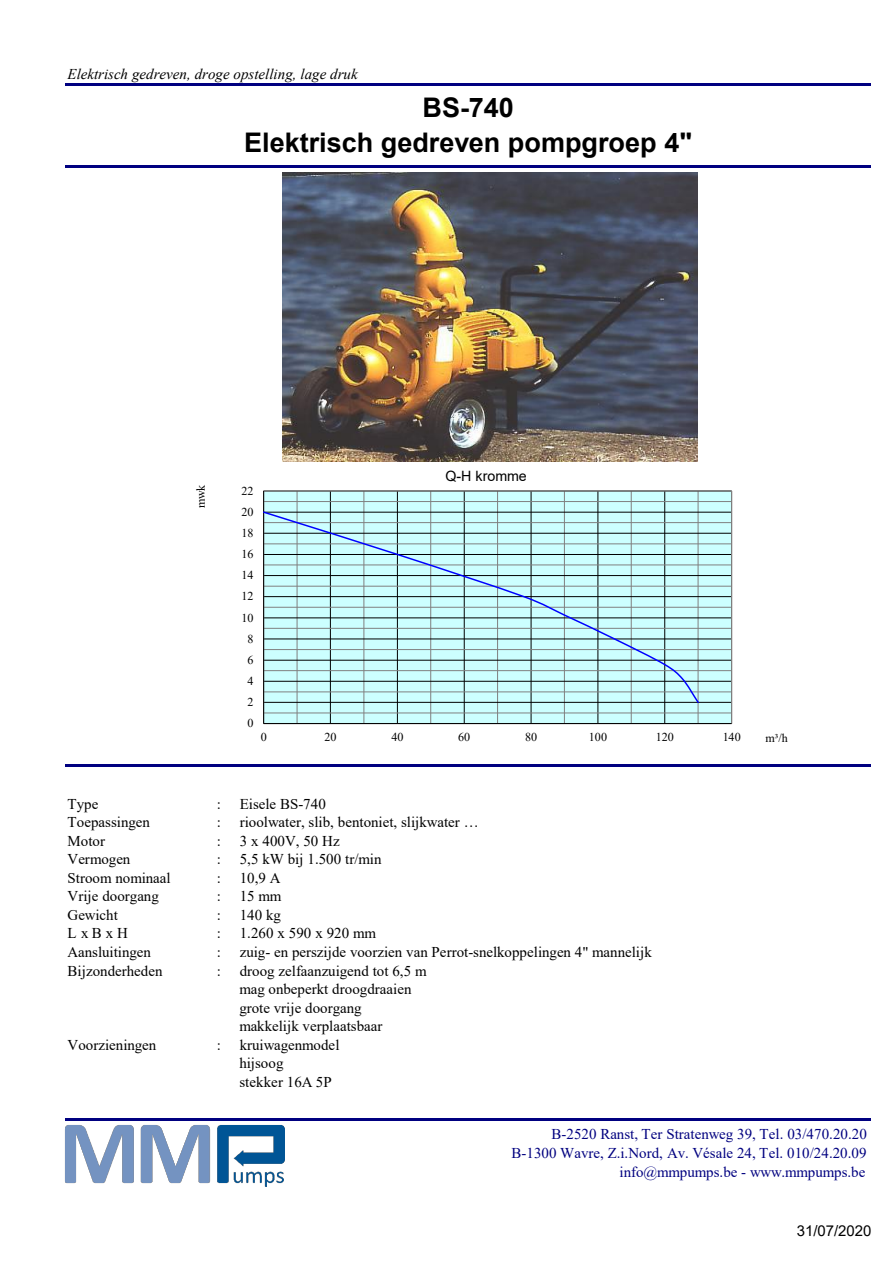
<style>
.page{position:relative;width:894px;height:1264px;background:#fff}
.page>*{position:absolute;margin:0;border:0;box-sizing:border-box;transform-origin:0 0}
.t1{font:700 27px/34.5px "Arial";color:#000;text-align:center}
.t2{font:15px/18.6px "Times New Roman";color:#000}
.t3{font:15px/19.2px "Times New Roman";color:#000080;text-align:right}
.t4{font:italic 15px "Times New Roman";color:#000}
.t5{font:15px "Arial";color:#000}
.t6{font:14.25px "Arial";color:#000}
.t7{font:12px "Times New Roman";letter-spacing:-.01em;color:#000}
</style>
<div class="page">
<hr style="left:65px;top:83px;width:805px;height:3px;background:#000080">
<hr style="left:65px;top:165px;width:805px;height:3px;background:#000080">
<hr style="left:65px;top:764px;width:805px;height:3px;background:#000080">
<hr style="left:65px;top:1118px;width:805px;height:3px;background:#000080">
<div style="left:263px;top:491px;width:468px;height:232px;background:#cff"></div>
<hr style="left:296px;top:491px;width:1px;height:232px;background:#808080">
<hr style="left:363px;top:491px;width:1px;height:232px;background:#808080">
<hr style="left:430px;top:491px;width:1px;height:232px;background:#808080">
<hr style="left:497px;top:491px;width:1px;height:232px;background:#808080">
<hr style="left:564px;top:491px;width:1px;height:232px;background:#808080">
<hr style="left:630px;top:491px;width:1px;height:232px;background:#808080">
<hr style="left:697px;top:491px;width:1px;height:232px;background:#808080">
<hr style="left:330px;top:491px;width:1px;height:232px;background:#000">
<hr style="left:397px;top:491px;width:1px;height:232px;background:#000">
<hr style="left:463px;top:491px;width:1px;height:232px;background:#000">
<hr style="left:530px;top:491px;width:1px;height:232px;background:#000">
<hr style="left:597px;top:491px;width:1px;height:232px;background:#000">
<hr style="left:664px;top:491px;width:1px;height:232px;background:#000">
<hr style="left:263px;top:712px;width:468px;height:1px;background:#808080">
<hr style="left:263px;top:691px;width:468px;height:1px;background:#808080">
<hr style="left:263px;top:670px;width:468px;height:1px;background:#808080">
<hr style="left:263px;top:649px;width:468px;height:1px;background:#808080">
<hr style="left:263px;top:628px;width:468px;height:1px;background:#808080">
<hr style="left:263px;top:607px;width:468px;height:1px;background:#808080">
<hr style="left:263px;top:586px;width:468px;height:1px;background:#808080">
<hr style="left:263px;top:564px;width:468px;height:1px;background:#808080">
<hr style="left:263px;top:543px;width:468px;height:1px;background:#808080">
<hr style="left:263px;top:522px;width:468px;height:1px;background:#808080">
<hr style="left:263px;top:501px;width:468px;height:1px;background:#808080">
<hr style="left:263px;top:702px;width:468px;height:1px;background:#000">
<hr style="left:263px;top:681px;width:468px;height:1px;background:#000">
<hr style="left:263px;top:660px;width:468px;height:1px;background:#000">
<hr style="left:263px;top:638px;width:468px;height:1px;background:#000">
<hr style="left:263px;top:617px;width:468px;height:1px;background:#000">
<hr style="left:263px;top:596px;width:468px;height:1px;background:#000">
<hr style="left:263px;top:575px;width:468px;height:1px;background:#000">
<hr style="left:263px;top:554px;width:468px;height:1px;background:#000">
<hr style="left:263px;top:533px;width:468px;height:1px;background:#000">
<hr style="left:263px;top:512px;width:468px;height:1px;background:#000">
<hr style="left:263px;top:723px;width:468px;height:1px;background:#000">
<hr style="left:263px;top:491px;width:1px;height:232px;background:#000">
<svg style="left:263px;top:510px;width:437px;height:194px"></svg>
<img style="left:282px;top:173px;width:415px;height:288px">
<img style="left:65px;top:1125px;width:220px;height:60px">
<p class="t4" style="left:68px;top:69px;width:291px">Elektrisch gedreven, droge opstelling, lage druk</p>
<h1 class="t1" style="left:244px;top:93px;width:449px">BS-740<br>Elektrisch gedreven pompgroep 4"</h1>
<p class="t7" style="left:196px;top:508px;width:25px;rotate:-90deg">mwk</p>
<p class="t7" style="left:241px;top:486px;width:13px">22</p>
<p class="t7" style="left:241px;top:507px;width:13px">20</p>
<p class="t7" style="left:241px;top:528px;width:13px">18</p>
<p class="t7" style="left:241px;top:550px;width:13px">16</p>
<p class="t7" style="left:241px;top:571px;width:13px">14</p>
<p class="t7" style="left:241px;top:592px;width:13px">12</p>
<p class="t7" style="left:241px;top:613px;width:13px">10</p>
<p class="t7" style="left:247px;top:634px;width:8px">8</p>
<p class="t7" style="left:247px;top:655px;width:8px">6</p>
<p class="t7" style="left:247px;top:676px;width:8px">4</p>
<p class="t7" style="left:247px;top:697px;width:8px">2</p>
<p class="t7" style="left:247px;top:719px;width:8px">0</p>
<p class="t6" style="left:445px;top:470px;width:83px">Q-H kromme</p>
<p class="t7" style="left:260px;top:733px;width:8px">0</p>
<p class="t7" style="left:324px;top:733px;width:13px">20</p>
<p class="t7" style="left:391px;top:733px;width:13px">40</p>
<p class="t7" style="left:458px;top:733px;width:13px">60</p>
<p class="t7" style="left:525px;top:733px;width:13px">80</p>
<p class="t7" style="left:588px;top:733px;width:20px">100</p>
<p class="t7" style="left:655px;top:733px;width:20px">120</p>
<p class="t7" style="left:722px;top:733px;width:20px">140</p>
<p class="t2" style="left:68px;top:795px;width:32px">Type</p>
<p class="t2" style="left:217px;top:795px;width:6px">:</p>
<p class="t2" style="left:240px;top:795px;width:88px">Eisele BS-740</p>
<p class="t2" style="left:68px;top:814px;width:84px">Toepassingen</p>
<p class="t2" style="left:217px;top:814px;width:6px">:</p>
<p class="t2" style="left:240px;top:814px;width:240px">rioolwater, slib, bentoniet, slijkwater …</p>
<p class="t2" style="left:68px;top:832px;width:39px">Motor</p>
<p class="t2" style="left:217px;top:832px;width:6px">:</p>
<p class="t2" style="left:240px;top:832px;width:101px">3 x 400V, 50 Hz</p>
<p class="t2" style="left:68px;top:851px;width:64px">Vermogen</p>
<p class="t2" style="left:217px;top:851px;width:6px">:</p>
<p class="t2" style="left:240px;top:851px;width:143px">5,5 kW bĳ 1.500 tr/min</p>
<p class="t2" style="left:68px;top:869px;width:105px">Stroom nominaal</p>
<p class="t2" style="left:217px;top:869px;width:6px">:</p>
<p class="t2" style="left:240px;top:869px;width:42px">10,9 A</p>
<p class="t2" style="left:68px;top:888px;width:93px">Vrije doorgang</p>
<p class="t2" style="left:217px;top:888px;width:6px">:</p>
<p class="t2" style="left:240px;top:888px;width:43px">15 mm</p>
<p class="t2" style="left:68px;top:907px;width:52px">Gewicht</p>
<p class="t2" style="left:217px;top:907px;width:6px">:</p>
<p class="t2" style="left:240px;top:907px;width:43px">140 kg</p>
<p class="t2" style="left:68px;top:925px;width:62px">LxBxH</p>
<p class="t2" style="left:217px;top:925px;width:6px">:</p>
<p class="t2" style="left:240px;top:925px;width:138px">1.260 x 590 x 920 mm</p>
<p class="t2" style="left:68px;top:944px;width:85px">Aansluitingen</p>
<p class="t2" style="left:217px;top:944px;width:6px">:</p>
<p class="t2" style="left:240px;top:944px;width:413px">zuig- en perszijde voorzien van Perrot-snelkoppelingen 4" mannelijk</p>
<p class="t2" style="left:68px;top:962px;width:97px">Bijzonderheden</p>
<p class="t2" style="left:217px;top:962px;width:6px">:</p>
<p class="t2" style="left:239px;top:962px;width:189px">droog zelfaanzuigend tot 6,5 m mag onbeperkt droogdraaien grote vrije doorgang<br>makkelijk verplaatsbaar</p>
<p class="t2" style="left:68px;top:1036px;width:90px">Voorzieningen</p>
<p class="t2" style="left:217px;top:1036px;width:6px">:</p>
<p class="t2" style="left:239px;top:1036px;width:102px">kruiwagenmodel hijsoog<br>stekker 16A 5P</p>
<p class="t7" style="left:765px;top:733px;width:24px">m³/h</p>
<p class="t3" style="left:511px;top:1125px;width:356px">B-2520 Ranst, Ter Stratenweg 39, Tel. 03/470.20.20<br>B-1300 Wavre, Z.i.Nord, Av. Vésale 24, Tel. 010/24.20.09 info@mmpumps.be - www.mmpumps.be</p>
<p class="t5" style="left:796px;top:1225px;width:76px">31/07/2020</p>
</div>
